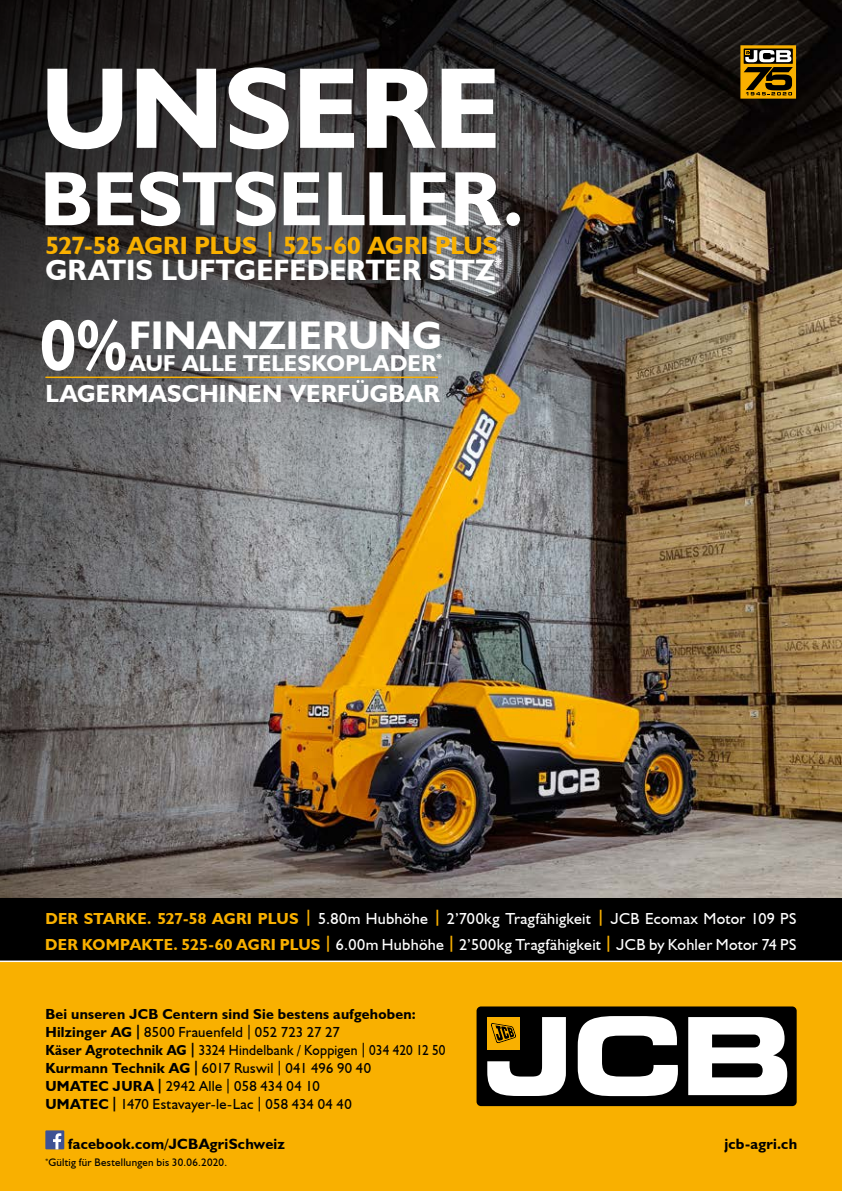
<style>
.page{position:relative;width:842px;height:1191px;background:#fff}
.page>*{position:absolute;margin:0;border:0;box-sizing:border-box;transform-origin:0 0}
.t1{font:700 115.8px "JCB Euro";letter-spacing:-.005em;color:#fff}
.t2{font:700 77.4px "JCB Euro";color:#fff}
.t3{font:700 condensed 72px "JCB Euro";color:#fff}
.t4{font:700 40px "JCB Euro";letter-spacing:.005em;color:#fff}
.t5{font:700 29.4px "JCB Euro";letter-spacing:.005em;color:#fff}
.t6{font:700 25px "JCB Euro";letter-spacing:-.005em;color:#f9b000}
.t7{font:700 24.8px "JCB Euro";letter-spacing:.01em;color:#fff}
.t8{font:700 23px "JCB Euro";letter-spacing:.005em;color:#fff}
.t9{font:16px/25.6px "JCB Euro Roman";letter-spacing:.015em;color:#fff}
.t10{font:700 15px "JCB Euro";letter-spacing:.015em;color:#000}
.t11{font:14.6px/18px "JCB Euro Roman";letter-spacing:.015em;color:#000}
.t12{font:700 14.6px "JCB Euro";letter-spacing:.02em;color:#000}
.t13{font:700 13.4px "JCB Euro";color:#fff}
.t14{font:11px "JCB Euro Roman";letter-spacing:.025em;color:#000}
.s1{font-family:"JCB Euro";font-weight:700;color:#f9b000}
.s2{font-family:"JCB Euro";font-weight:700}
</style>
<div class="page">
<img style="left:0;top:0;width:842px;height:898px">
<div style="left:0;top:961px;width:842px;height:230px;background:#f9b000"></div>
<div style="left:477px;top:1006px;width:320px;height:100px;background:#000;border-radius:4px"></div>
<svg style="left:578px;top:1016px;width:100px;height:80px"></svg>
<svg style="left:688px;top:1017px;width:99px;height:78px"></svg>
<svg style="left:487px;top:1017px;width:79px;height:79px"></svg>
<div style="left:0;top:898px;width:842px;height:63px;background:#000"></div>
<svg style="left:740px;top:45px;width:56px;height:54px"></svg>
<div style="left:744px;top:49px;width:49px;height:15px;background:#000"></div>
<svg style="left:744px;top:50px;width:49px;height:45px"></svg>
<div style="left:45px;top:1130px;width:19px;height:19px;background:#3e5294"></div>
<svg style="left:53px;top:1133px;width:8px;height:16px"></svg>
<hr style="left:0;top:960px;width:842px;height:2px;background:#fff">
<hr style="left:45px;top:376px;width:393px;height:2px;background:#f9b000">
<h1 class="t1" style="left:40px;top:36px;width:462px">UNSERE</h1>
<h2 class="t2" style="left:40px;top:151px;width:485px">BESTSELLER.</h2>
<h3 class="t6" style="left:45px;top:229px;width:454px">527-58 AGRI PLUS | 525-60 AGRI PLUS</h3>
<h3 class="t5" style="left:45px;top:251px;width:459px">GRATIS LUFTGEFEDERTER SITZ<sup>*</sup></h3>
<h3 class="t3" style="left:40px;top:300px;width:89px">0%</h3>
<h3 class="t4" style="left:129px;top:310px;width:314px">FINANZIERUNG</h3>
<h3 class="t8" style="left:129px;top:349px;width:308px">AUF ALLE TELESKOPLADER</h3>
<p class="t13" style="left:436px;top:350px;width:8px">*</p>
<h3 class="t7" style="left:45px;top:378px;width:396px">LAGERMASCHINEN VERFÜGBAR</h3>
<p class="t9" style="left:45px;top:906px;width:753px"><span class="s1">DER STARKE. 527-58 AGRI PLUS |</span> 5.80m Hubhöhe <span class="s1">|</span> 2’700kg Tragfähigkeit <span class="s1">|</span> JCB Ecomax Motor 109 PS<br><span class="s1">DER KOMPAKTE. 525-60 AGRI PLUS |</span> 6.00m Hubhöhe <span class="s1">|</span> 2’500kg Tragfähigkeit <span class="s1">|</span> JCB by Kohler Motor 74 PS</p>
<p class="t12" style="left:45px;top:1005px;width:372px">Bei unseren JCB Centern sind Sie bestens aufgehoben:</p>
<p class="t11" style="left:45px;top:1023px;width:402px"><span class="s2">Hilzinger AG |</span> 8500 Frauenfeld | 052 723 27 27<br><span class="s2">Käser Agrotechnik AG |</span> 3324 Hindelbank / Koppigen | 034 420 12 50<br><span class="s2">Kurmann Technik AG |</span> 6017 Ruswil | 041 496 90 40<br><span class="s2">UMATEC JURA |</span> 2942 Alle | 058 434 04 10<br><span class="s2">UMATEC|</span> 1470 Estavayer-le-Lac | 058 434 04 40</p>
<p class="t10" style="left:68px;top:1134px;width:218px">facebook.com/JCBAgriSchweiz</p>
<p class="t10" style="left:724px;top:1134px;width:74px">jcb-agri.ch</p>
<p class="t14" style="left:45px;top:1155px;width:183px"><sup>*</sup>Gültig für Bestellungen bis 30.06.2020.</p>
</div>
